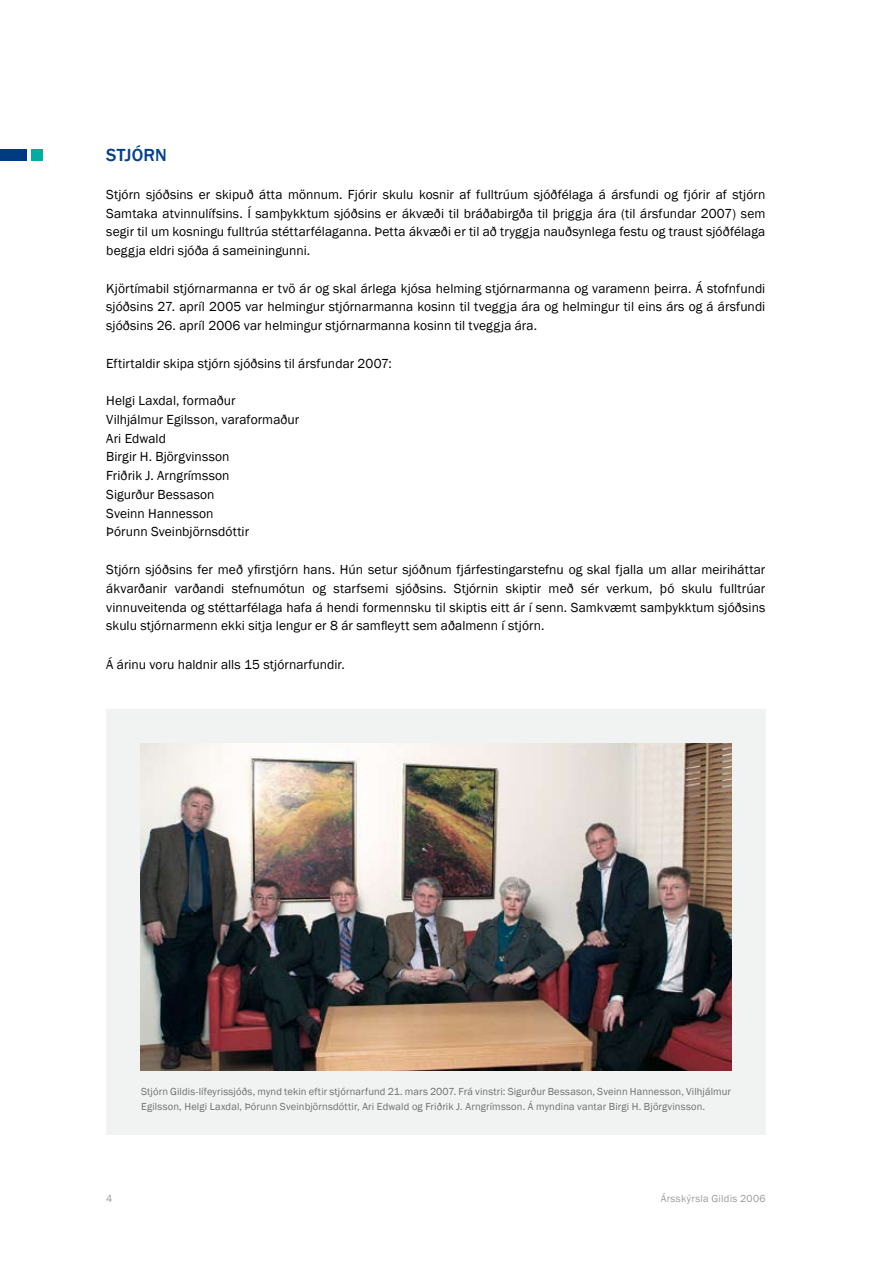
<style>
.page{position:relative;width:893px;height:1263px;background:#fff}
.page>*{position:absolute;margin:0;border:0;box-sizing:border-box;transform-origin:0 0}
.t1{font:500 18px "Franklin Gothic";color:#043f89}
.t2{font:13.5px/18.8px "Franklin Gothic";letter-spacing:.005em;color:#000;text-align:justify}
.t3{font:10.5px/15px "Franklin Gothic";letter-spacing:.015em;color:#6e7071}
.t4{font:10.5px "Franklin Gothic";letter-spacing:.03em;color:#9b9d9e}
</style>
<div class="page">
<div style="left:31px;top:149px;width:12px;height:12px;background:#00aca3"></div>
<div style="left:0;top:149px;width:27px;height:12px;background:#003a80"></div>
<div style="left:106px;top:710px;width:659px;height:425px;background:#f1f2f2"></div>
<img style="left:140px;top:744px;width:591px;height:326px">
<h1 class="t1" style="left:106px;top:144px;width:62px">Stjó rn</h1>
<p class="t2" style="left:106px;top:185px;width:661px">Stjórn sjóðsins er skipuð átta mönnum. Fjórir skulu kosnir af fulltrúum sjóðfélaga á ársfundi og fjórir af stjórn Samtaka atvinnulífsins. Í samþykktum sjóðsins er ákvæði til bráðabirgða til þriggja ára (til ársfundar 2007) sem segir til um kosningu fulltrúa stéttarfélaganna. Þetta ákvæði er til að tryggja nauðsynlega festu og traust sjóðfélaga beggja eldri sjóða á sameiningunni.</p>
<p class="t2" style="left:106px;top:279px;width:661px">Kjörtímabil stjórnarmanna er tvö ár og skal árlega kjósa helming stjórnarmanna og varamenn þeirra. Á stofnfundi sjóðsins 27. apríl 2005 var helmingur stjórnarmanna kosinn til tveggja ára og helmingur til eins árs og á ársfundi sjóðsins 26. apríl 2006 var helmingur stjórnarmanna kosinn til tveggja ára.</p>
<p class="t2" style="left:106px;top:354px;width:287px">Eftirtaldir skipa stjórn sjóðsins til ársfundar 2007:</p>
<p class="t2" style="left:106px;top:392px;width:195px;text-align:left">Helgi Laxdal, formaður<br>Vilhjálmur Egilsson, varaformaður<br>Ari Edwald<br>Birgir H. Björgvinsson<br>Friðrik J. Arngrímsson<br>Sigurður Bessason<br>Sveinn Hannesson<br>Þórunn Sveinbjörnsdóttir</p>
<p class="t2" style="left:106px;top:560px;width:661px">Stjórn sjóðsins fer með yfirstjórn hans. Hún setur sjóðnum fjárfestingarstefnu og skal fjalla um allar meiriháttar ákvarðanir varðandi stefnumótun og starfsemi sjóðsins. Stjórnin skiptir með sér verkum, þó skulu fulltrúar vinnuveitenda og stéttarfélaga hafa á hendi formennsku til skiptis eitt ár í senn. Samkvæmt samþykktum sjóðsins skulu stjórnarmenn ekki sitja lengur er 8 ár samfleytt sem aðalmenn í stjórn.</p>
<p class="t2" style="left:106px;top:656px;width:240px">Á árinu voru haldnir alls 15 stjórnarfundir.</p>
<p class="t3" style="left:141px;top:1084px;width:592px">Stjórn Gildis-lífeyrissjóðs, mynd tekin eftir stjórnarfund 21. mars 2007. Frá vinstri: Sigurður Bessason, Sveinn Hannesson, Vilhjálmur<br>Egilsson, Helgi Laxdal, Þórunn Sveinbjörnsdóttir, Ari Edwald og Friðrik J. Arngrímsson. Á myndina vantar Birgi H. Björgvinsson.</p>
<p class="t4" style="left:661px;top:1192px;width:107px">Ársskýrsla Gildis 2006</p>
</div>
